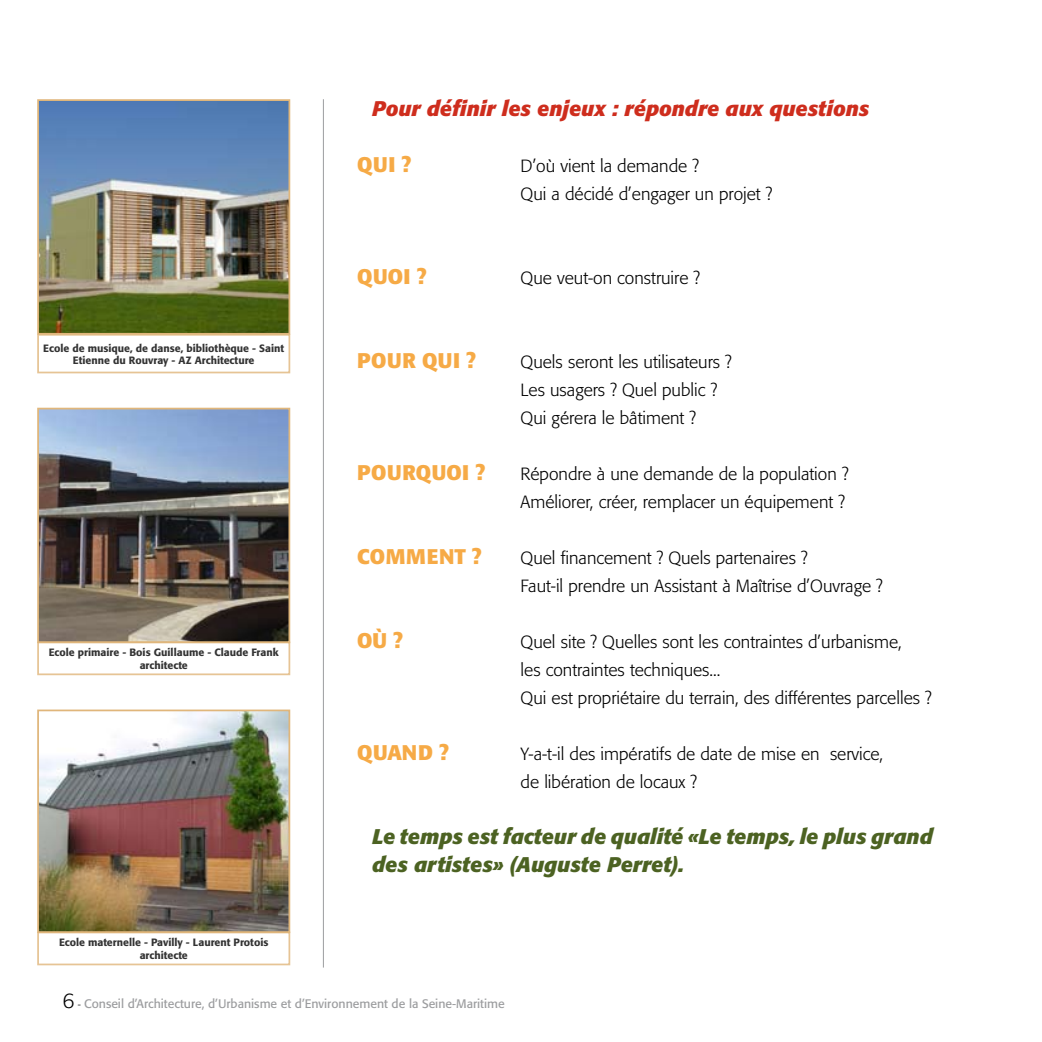
<style>
.page{position:relative;width:1042px;height:1042px;background:#fff}
.page>*{position:absolute;margin:0;border:0;box-sizing:border-box;transform-origin:0 0}
.t1{font:italic 700 21px/28px "Formata";color:#4c6222}
.t2{font:700 21px "Formata";letter-spacing:.02em;color:#f6aa46}
.t3{font:italic 700 21px "Formata";color:#ce2d1d}
.t4{font:300 17.5px/28px "Formata";color:#000}
.t5{font:12.25px "Formata";color:#9c9d9f}
.t6{font:500 10.5px/12.6px "Formata";color:#000;text-align:center}
.s1{font-weight:300;font-size:21px;color:#000}
.s2{font-weight:300;font-size:10.5px;color:#000}
</style>
<div class="page">
<hr style="left:323px;top:99px;width:1px;height:868px;background:#9c9d9f">
<hr style="left:1041px;top:0;width:1px;height:33px;background:#dbb46b">
<img style="left:40px;top:411px;width:247px;height:229px">
<div style="left:37px;top:408px;width:253px;height:235px;border:2px solid #e0b67b"></div>
<div style="left:37px;top:641px;width:253px;height:34px;border:2px solid #e0b67b"></div>
<img style="left:40px;top:712px;width:247px;height:218px">
<div style="left:37px;top:709px;width:253px;height:224px;border:2px solid #e0b67b"></div>
<div style="left:37px;top:931px;width:253px;height:34px;border:2px solid #e0b67b"></div>
<img style="left:40px;top:102px;width:247px;height:230px">
<div style="left:37px;top:99px;width:253px;height:236px;border:2px solid #e0b67b"></div>
<div style="left:37px;top:334px;width:253px;height:39px;border:2px solid #e0b67b"></div>
<p class="t3" style="left:372px;top:95px;width:499px">Pour définir les enjeux : répondre aux questions</p>
<p class="t2" style="left:357px;top:151px;width:55px">QUI ?</p>
<p class="t4" style="left:521px;top:152px;width:253px">D’où vient la demande ?<br>Qui a décidé d’engager un projet ?</p>
<p class="t6" style="left:43px;top:341px;width:242px">Ecole de musique, de danse, bibliothèque - Saint<br>Etienne du Rouvray - AZ Architecture</p>
<p class="t6" style="left:49px;top:646px;width:231px">Ecole primaire - Bois Guillaume - Claude Frank architecte</p>
<p class="t6" style="left:59px;top:936px;width:211px">Ecole maternelle - Pavilly - Laurent Protois architecte</p>
<p class="t2" style="left:357px;top:263px;width:71px">QUOI ?</p>
<p class="t4" style="left:520px;top:264px;width:181px">Que veut-on construire ?</p>
<p class="t2" style="left:357px;top:347px;width:120px">POUR QUI ?</p>
<p class="t4" style="left:520px;top:348px;width:213px">Quels seront les utilisateurs ?<br>Les usagers ? Quel public ?<br>Qui gérera le bâtiment ?</p>
<p class="t2" style="left:357px;top:459px;width:129px">POURQUOI ?</p>
<p class="t4" style="left:520px;top:460px;width:329px">Répondre à une demande de la population ?<br>Améliorer, créer, remplacer un équipement ?</p>
<p class="t2" style="left:357px;top:543px;width:126px">COMMENT ?</p>
<p class="t4" style="left:520px;top:544px;width:364px">Quel financement ? Quels partenaires ?<br>Faut-il prendre un Assistant à Maîtrise d’Ouvrage ?</p>
<p class="t2" style="left:357px;top:627px;width:47px">OÙ ?</p>
<p class="t4" style="left:520px;top:628px;width:413px">Quel site ? Quelles sont les contraintes d’urbanisme,<br>les contraintes techniques...<br>Qui est propriétaire du terrain, des différentes parcelles ?</p>
<p class="t2" style="left:357px;top:739px;width:93px">QUAND ?</p>
<p class="t4" style="left:520px;top:740px;width:364px">Y-a-t-il des impératifs de date de mise en service, de libération de locaux ?</p>
<p class="t1" style="left:372px;top:822px;width:562px">Le temps est facteur de qualité «Le temps, le plus grand des artistes» (Auguste Perret).</p>
<p class="t5" style="left:63px;top:996px;width:444px"><span class="s1">6</span> <span class="s2">-</span> Conseil d’Architecture, d’Urbanisme et d’Environnement de la Seine-Maritime</p>
</div>
